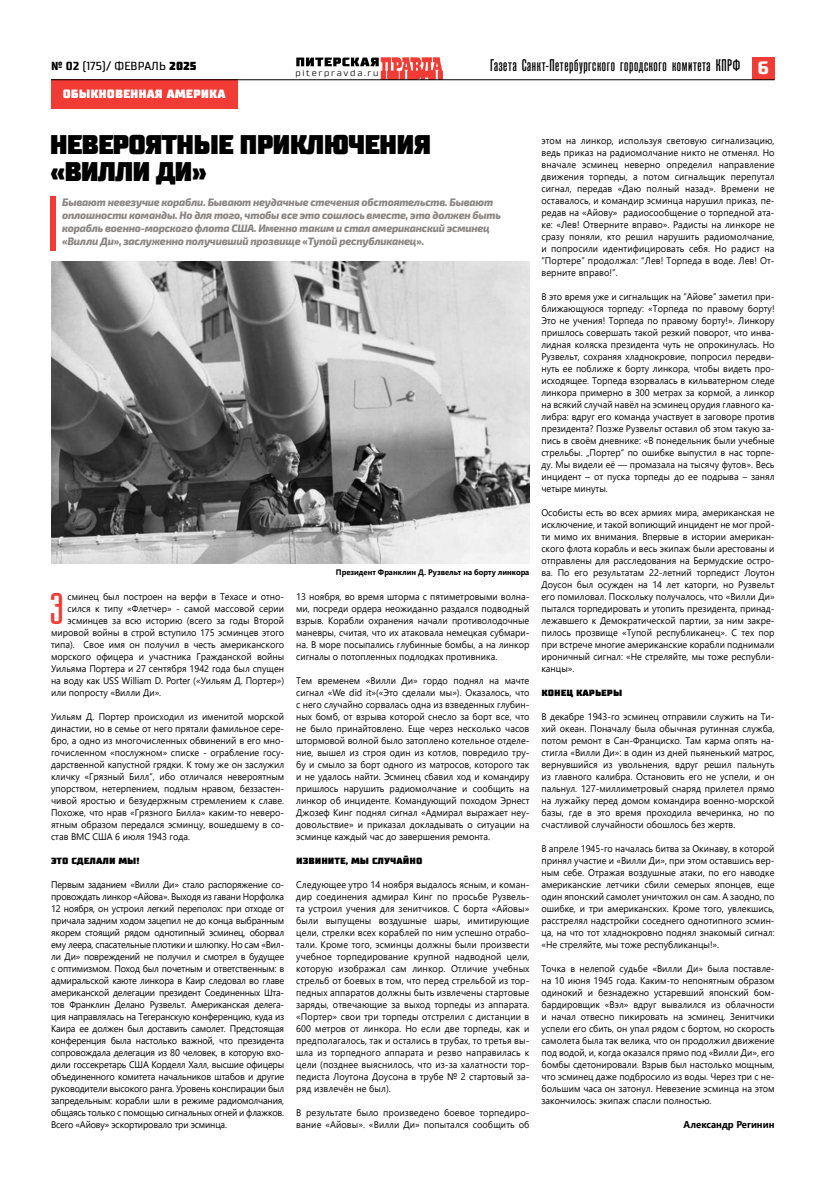
<style>
.page{position:relative;width:820px;height:1191px;background:#fff}
.page>*{position:absolute;margin:0;border:0;box-sizing:border-box;transform-origin:0 0}
.t1{font:700 44.2px "Pobeda";color:#f13c36;scale:.95 1}
.t2{font:900 27px/27px "Supermolot";letter-spacing:-.06em;color:#000;scale:.95 1}
.t3{font:500 16.9px "Reforma Grotesk";letter-spacing:.035em;color:#000}
.t4{font:900 12px "Supermolot";color:#fff;scale:.95 1}
.t5{font:11.7px "Supermolot";letter-spacing:.01em;color:#000;scale:.9 1}
.t6{font:italic 800 10.8px/13px "Exo 2.0";letter-spacing:-.02em;color:#8c8886;scale:.95 1}
.t7{font:700 10px "Segoe UI";color:#000;scale:.95 1}
.t8{font:9.6px/12px "Segoe UI";color:#000;text-align:justify;scale:.95 1}
.t9{font:900 9px "Supermolot";color:#000}
.t10{font:300 8.8px "Supermolot";letter-spacing:.185em;color:#000;scale:1.04 1}
.t11{font:700 8px "Segoe UI";color:#000;scale:.95 1}
.s1{font-weight:700}
.s2{font-weight:900}
.s3{font-family:"Supermolot";font-weight:700;font-size:18px;color:#fff}
</style>
<div class="page">
<div style="left:51px;top:80px;width:186px;height:29px;background:#f13c36"></div>
<div style="left:751px;top:57px;width:23px;height:23px;background:#f13c36"></div>
<hr style="left:51px;top:79px;width:723px;height:1px;background:#000">
<svg style="left:296px;top:57px;width:147px;height:23px"></svg>
<div style="left:51px;top:196px;width:5px;height:54px;background:#f13c36"></div>
<img style="left:51px;top:261px;width:478px;height:302px">
<p class="t5" style="left:51px;top:59px;width:163px"><span class="s1">№ 02</span> (175)/ ФЕВРАЛЬ <span class="s2">2025</span></p>
<h3 class="t3" style="left:490px;top:56px;width:280px">Газета Санкт-Петербургского городского комитета КПРФ <span class="s3">6</span></h3>
<p class="t10" style="left:295px;top:67px;width:81px">piterpravda.ru</p>
<p class="t4" style="left:63px;top:87px;width:173px">ОБЫКНОВЕННАЯ АМЕРИКА</p>
<h2 class="t2" style="left:49px;top:131px;width:403px">НЕВЕРОЯТНЫЕ ПРИКЛЮЧЕНИЯ «ВИЛЛИ ДИ»</h2>
<p class="t6" style="left:62px;top:196px;width:463px">Бывают невезучие корабли. Бывают неудачные стечения обстоятельств. Бывают оплошности команды. Но для того, чтобы все это сошлось вместе, это должен быть корабль военно-морского флота США. Именно таким и стал американский эсминец «Вилли Ди», заслуженно получивший прозвище «Тупой республиканец».</p>
<h1 class="t1" style="left:51px;top:585px;width:19px">Э</h1>
<p class="t8" style="left:68px;top:590px;width:229px">сминец был построен на верфи в Техасе и отно-</p>
<p class="t8" style="left:68px;top:602px;width:229px">сился к типу «Флетчер» - самой массовой серии</p>
<p class="t8" style="left:68px;top:614px;width:229px">эсминцев за всю историю (всего за годы Второй</p>
<p class="t8" style="left:51px;top:626px;width:247px">мировой войны в строй вступило 175 эсминцев этого</p>
<p class="t8" style="left:51px;top:638px;width:247px">типа). Свое имя он получил в честь американского</p>
<p class="t8" style="left:51px;top:650px;width:247px">морского офицера и участника Гражданской войны</p>
<p class="t8" style="left:51px;top:662px;width:247px">Уильяма Портера и 27 сентября 1942 года был спущен</p>
<p class="t8" style="left:51px;top:674px;width:247px">на воду как USS William D. Porter («Уильям Д. Портер»)</p>
<p class="t8" style="left:51px;top:686px;width:117px">или попросту «Вилли Ди».</p>
<p class="t8" style="left:51px;top:710px;width:247px">Уильям Д. Портер происходил из именитой морской династии, но в семье от него прятали фамильное сере&shy;бро, а одно из многочисленных обвинений в его мно&shy;гочисленном «послужном» списке - ограбление госу&shy;дарственной капустной грядки. К тому же он заслужил кличку «Грязный Билл”, ибо отличался невероятным упорством, нетерпением, подлым нравом, беззастен&shy;чивой яростью и безудержным стремлением к славе.<br>Похоже, что нрав «Грязного Билла» каким-то неверо&shy;ятным образом передался эсминцу, вошедшему в со&shy;став ВМС США 6 июля 1943 года.</p>
<p class="t9" style="left:51px;top:855px;width:90px">ЭТО СДЕЛАЛИ МЫ!</p>
<p class="t8" style="left:51px;top:878px;width:247px">Первым заданием «Вилли Ди» стало распоряжение со&shy;провождать линкор «Айова». Выходя из гавани Норфолка 12 ноября, он устроил легкий переполох: при отходе от причала задним ходом зацепил не до конца выбранным якорем стоящий рядом однотипный эсминец, оборвал ему леера, спасательные плотики и шлюпку. Но сам «Вил&shy;ли Ди» повреждений не получил и смотрел в будущее с оптимизмом. Поход был почетным и ответственным: в адмиральской каюте линкора в Каир следовал во главе американской делегации президент Соединенных Шта&shy;тов Франклин Делано Рузвельт. Американская делега&shy;ция направлялась на Тегеранскую конференцию, куда из Каира ее должен был доставить самолет. Предстоящая конференция была настолько важной, что президента сопровождала делегация из 80 человек, в которую вхо&shy;дили госсекретарь США Корделл Халл, высшие офицеры объединенного комитета начальников штабов и другие руководители высокого ранга. Уровень конспирации был запредельным: корабли шли в режиме радиомолчания, общаясь только с помощью сигнальных огней и флажков.<br>Всего «Айову» эскортировало три эсминца.</p>
<p class="t11" style="left:336px;top:564px;width:205px">Президент Франклин Д. Рузвельт на борту линкора</p>
<p class="t8" style="left:296px;top:590px;width:247px">13 ноября, во время шторма с пятиметровыми волна&shy;ми, посреди ордера неожиданно раздался подводный взрыв. Корабли охранения начали противолодочные маневры, считая, что их атаковала немецкая субмари&shy;на. В море посыпались глубинные бомбы, а на линкор сигналы о потопленных подлодках противника.</p>
<p class="t8" style="left:296px;top:674px;width:247px">Тем временем «Вилли Ди» гордо поднял на мачте сигнал «We did it»(«Это сделали мы»). Оказалось, что с него случайно сорвалась одна из взведенных глубин&shy;ных бомб, от взрыва которой снесло за борт все, что не было принайтовлено. Еще через несколько часов штормовой волной было затоплено котельное отделе&shy;ние, вышел из строя один из котлов, повредило тру&shy;бу и смыло за борт одного из матросов, которого так и не удалось найти. Эсминец сбавил ход и командиру пришлось нарушить радиомолчание и сообщить на линкор об инциденте. Командующий походом Эрнест Джозеф Кинг поднял сигнал «Адмирал выражает неу&shy;довольствие» и приказал докладывать о ситуации на эсминце каждый час до завершения ремонта.</p>
<p class="t9" style="left:296px;top:855px;width:128px">ИЗВИНИТЕ, МЫ СЛУЧАЙНО</p>
<p class="t8" style="left:296px;top:878px;width:247px">Следующее утро 14 ноября выдалось ясным, и коман&shy;дир соединения адмирал Кинг по просьбе Рузвель&shy;та устроил учения для зенитчиков. С борта «Айовы» были выпущены воздушные шары, имитирующие цели, стрелки всех кораблей по ним успешно отрабо&shy;тали. Кроме того, эсминцы должны были произвести учебное торпедирование крупной надводной цели, которую изображал сам линкор. Отличие учебных стрельб от боевых в том, что перед стрельбой из тор&shy;педных аппаратов должны быть извлечены стартовые заряды, отвечающие за выход торпеды из аппарата. «Портер» свои три торпеды отстрелил с дистанции в 600 метров от линкора. Но если две торпеды, как и предполагалось, так и остались в трубах, то третья вы&shy;шла из торпедного аппарата и резво направилась к цели (позднее выяснилось, что из-за халатности тор&shy;педиста Лоутона Доусона в трубе № 2 стартовый за&shy;ряд извлечён не был).</p>
<p class="t8" style="left:296px;top:1106px;width:247px">В результате было произведено боевое торпедиро&shy;вание «Айовы». «Вилли Ди» попытался сообщить об</p>
<p class="t8" style="left:541px;top:134px;width:247px">этом на линкор, используя световую сигнализацию, ведь приказ на радиомолчание никто не отменял. Но вначале эсминец неверно определил направление движения торпеды, а потом сигнальщик перепутал сигнал, передав «Даю полный назад». Времени не оставалось, и командир эсминца нарушил приказ, пе&shy;редав на «Айову» радиосообщение о торпедной ата&shy;ке: «Лев! Отверните вправо». Радисты на линкоре не сразу поняли, кто решил нарушить радиомолчание, и попросили идентифицировать себя. Но радист на “Портере” продолжал: “Лев! Торпеда в воде. Лев! От&shy;верните вправо!”.</p>
<p class="t8" style="left:541px;top:290px;width:247px">В это время уже и сигнальщик на “Айове” заметил при&shy;ближающуюся торпеду: «Торпеда по правому борту!<br>Это не учения! Торпеда по правому борту!». Линкору пришлось совершать такой резкий поворот, что инва&shy;лидная коляска президента чуть не опрокинулась. Но Рузвельт, сохраняя хладнокровие, попросил передви&shy;нуть ее поближе к борту линкора, чтобы видеть про&shy;исходящее. Торпеда взорвалась в кильватерном следе линкора примерно в 300 метрах за кормой, а линкор на всякий случай навёл на эсминец орудия главного ка&shy;либра: вдруг его команда участвует в заговоре против президента? Позже Рузвельт оставил об этом такую за&shy;пись в своём дневнике: «В понедельник были учебные стрельбы. „Портер“ по ошибке выпустил в нас торпе&shy;ду. Мы видели её — промазала на тысячу футов». Весь инцидент – от пуска торпеды до ее подрыва – занял четыре минуты.</p>
<p class="t8" style="left:541px;top:506px;width:247px">Особисты есть во всех армиях мира, американская не исключение, и такой вопиющий инцидент не мог прой&shy;ти мимо их внимания. Впервые в истории американ&shy;ского флота корабль и весь экипаж были арестованы и отправлены для расследования на Бермудские остро&shy;ва. По его результатам 22-летний торпедист Лоутон Доусон был осужден на 14 лет каторги, но Рузвельт его помиловал. Поскольку получалось, что «Вилли Ди» пытался торпедировать и утопить президента, принад&shy;лежавшего к Демократической партии, за ним закре&shy;пилось прозвище «Тупой республиканец». С тех пор при встрече многие американские корабли поднимали ироничный сигнал: «Не стреляйте, мы тоже республи&shy;канцы».</p>
<p class="t9" style="left:541px;top:687px;width:82px">КОНЕЦ КАРЬЕРЫ</p>
<p class="t8" style="left:541px;top:710px;width:247px">В декабре 1943-го эсминец отправили служить на Ти&shy;хий океан. Поначалу была обычная рутинная служба, потом ремонт в Сан-Франциско. Там карма опять на&shy;стигла «Вилли Ди»: в один из дней пьяненький матрос, вернувшийся из увольнения, вдруг решил пальнуть из главного калибра. Остановить его не успели, и он пальнул. 127-миллиметровый снаряд прилетел прямо на лужайку перед домом командира военно-морской базы, где в это время проходила вечеринка, но по счастливой случайности обошлось без жертв.</p>
<p class="t8" style="left:541px;top:842px;width:247px">В апреле 1945-го началась битва за Окинаву, в которой принял участие и «Вилли Ди», при этом оставшись вер&shy;ным себе. Отражая воздушные атаки, по его наводке американские летчики сбили семерых японцев, еще один японский самолет уничтожил он сам. А заодно, по ошибке, и три американских. Кроме того, увлекшись, расстрелял надстройки соседнего однотипного эсмин&shy;ца, на что тот хладнокровно поднял знакомый сигнал: «Не стреляйте, мы тоже республиканцы!».</p>
<p class="t8" style="left:541px;top:962px;width:247px">Точка в нелепой судьбе «Вилли Ди» была поставле&shy;на 10 июня 1945 года. Каким-то непонятным образом одинокий и безнадежно устаревший японский бом&shy;бардировщик «Вэл» вдруг вывалился из облачности и начал отвесно пикировать на эсминец. Зенитчики успели его сбить, он упал рядом с бортом, но скорость самолета была так велика, что он продолжил движение под водой, и, когда оказался прямо под «Вилли Ди», его бомбы сдетонировали. Взрыв был настолько мощным, что эсминец даже подбросило из воды. Через три с не&shy;большим часа он затонул. Невезение эсминца на этом закончилось: экипаж спасли полностью.</p>
<p class="t7" style="left:683px;top:1114px;width:97px">Александр Регинин</p>
</div>
